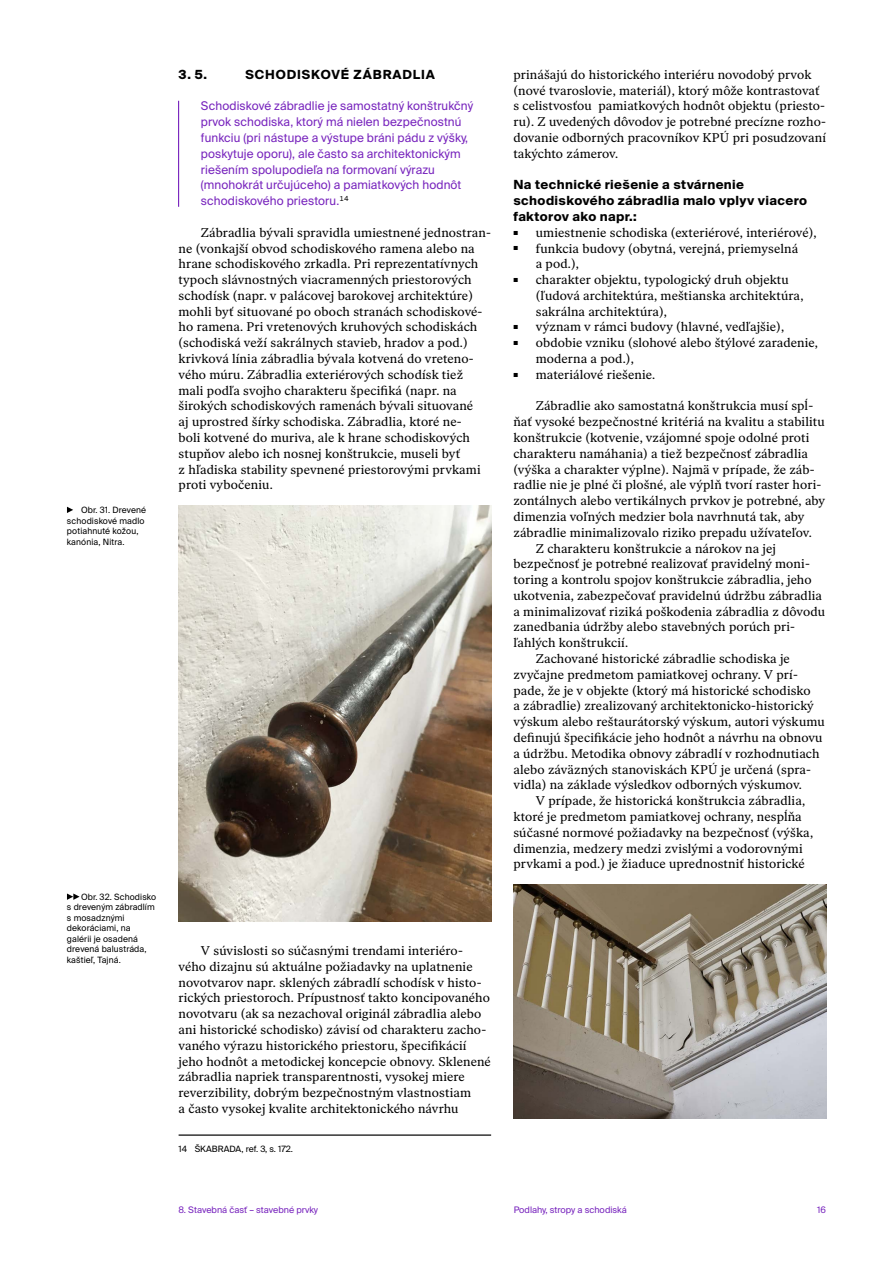
<style>
.page{position:relative;width:893px;height:1263px;background:#fff}
.page>*{position:absolute;margin:0;border:0;box-sizing:border-box;transform-origin:0 0}
.t1{font:12.6px/15.8px "Ivar Text";letter-spacing:.01em;color:#000}
.SH1{font:700 12.6px/15.8px "Suisse Intl";letter-spacing:.03em;color:#000}
.SH1-2{font:700 12.6px "Suisse Intl";letter-spacing:.07em;color:#000}
.TH1{font:12px/15.8px "Suisse Intl";letter-spacing:.01em;color:#7723bd}
.t2{font:9px "Suisse Intl";color:#7723bd}
.M1_-Popisky{font:8.7px/10.5px "Suisse Intl";letter-spacing:.015em;color:#000}
.M1___Footnotes{font:8.7px "Suisse Intl";color:#000}
</style>
<div class="page">
<hr style="left:178px;top:101px;width:1px;height:106px;background:#7723bd">
<hr style="left:179px;top:1134px;width:312px;height:2px;background:#000">
<img style="left:179px;top:505px;width:312px;height:417px">
<svg style="left:67px;top:507px;width:6px;height:6px"></svg>
<img style="left:513px;top:884px;width:313px;height:234px">
<svg style="left:67px;top:893px;width:13px;height:7px"></svg>
<p class="M1_-Popisky" style="left:67px;top:505px;width:81px;text-indent:14px">Obr. 31. Drevené schodiskové madlo potiahnuté kožou, kanónia, Nitra.</p>
<p class="M1_-Popisky" style="left:67px;top:891px;width:91px;text-indent:14px">Obr. 32. Schodisko s dreveným zábradlím s mosadznými dekoráciami, na galérii je osadená drevená balustráda, kaštieľ, Tajná.</p>
<p class="SH1" style="left:179px;top:67px;width:30px">3. 5.</p>
<p class="SH1-2" style="left:246px;top:67px;width:191px">SCHODISKOVÉ ZÁBRADLIA</p>
<p class="TH1" style="left:201px;top:98px;width:274px">Schodiskové zábradlie je samostatný konštrukčný prvok schodiska, ktorý má nielen bezpečnostnú funkciu (pri nástupe a výstupe bráni pádu z výšky, poskytuje oporu), ale často sa architektonickým riešením spolupodieľa na formovaní výrazu (mnohokrát určujúceho) a pamiatkových hodnôt schodiskového priestoru.<sup>14</sup></p>
<p class="t1" style="left:179px;top:224px;width:314px;text-indent:22px">Zábradlia bývali spravidla umiestnené jednostran&shy;ne (vonkajší obvod schodiskového ramena alebo na hrane schodiskového zrkadla. Pri reprezentatívnych typoch slávnostných viacramenných priestorových schodísk (napr. v palácovej barokovej architektúre) mohli byť situované po oboch stranách schodiskové&shy;ho ramena. Pri vretenových kruhových schodiskách (schodiská veží sakrálnych stavieb, hradov a pod.) krivková línia zábradlia bývala kotvená do vreteno&shy;vého múru. Zábradlia exteriérových schodísk tiež mali podľa svojho charakteru špecifiká (napr. na širokých schodiskových ramenách bývali situované<br>aj uprostred šírky schodiska. Zábradlia, ktoré ne-<br>boli kotvené do muriva, ale k hrane schodiskových stupňov alebo ich nosnej konštrukcie, museli byť<br>z hľadiska stability spevnené priestorovými prvkami proti vybočeniu.</p>
<p class="t1" style="left:513px;top:67px;width:314px">prinášajú do historického interiéru novodobý prvok (nové tvaroslovie, materiál), ktorý môže kontrastovať s celistvosťou pamiatkových hodnôt objektu (priesto&shy;ru). Z uvedených dôvodov je potrebné precízne rozho&shy;dovanie odborných pracovníkov KPÚ pri posudzovaní takýchto zámerov.</p>
<p class="SH1" style="left:513px;top:177px;width:295px">Na technické riešenie a stvárnenie schodiskového zábradlia malo vplyv viacero faktorov ako napr.:</p>
<p class="t1" style="left:513px;top:224px;width:305px"><sup>■</sup> umiestnenie schodiska (exteriérové, interiérové),</p>
<p class="t1" style="left:536px;top:240px;width:264px;text-indent:-22px"><sup>■</sup> funkcia budovy (obytná, verejná, priemyselná a pod.),</p>
<p class="t1" style="left:536px;top:272px;width:269px;text-indent:-22px"><sup>■</sup> charakter objektu, typologický druh objektu (ľudová architektúra, meštianska architektúra, sakrálna architektúra),</p>
<p class="t1" style="left:513px;top:319px;width:272px"><sup>■</sup> význam v rámci budovy (hlavné, vedľajšie),</p>
<p class="t1" style="left:536px;top:335px;width:284px;text-indent:-22px"><sup>■</sup> obdobie vzniku (slohové alebo štýlové zaradenie, moderna a pod.),</p>
<p class="t1" style="left:513px;top:367px;width:143px"><sup>■</sup> materiálové riešenie.</p>
<p class="t1" style="left:513px;top:398px;width:313px;text-indent:22px">Zábradlie ako samostatná konštrukcia musí spĺ&shy;ňať vysoké bezpečnostné kritériá na kvalitu a stabilitu konštrukcie (kotvenie, vzájomné spoje odolné proti charakteru namáhania) a tiež bezpečnosť zábradlia (výška a charakter výplne). Najmä v prípade, že záb&shy;radlie nie je plné či plošné, ale výplň tvorí raster hori&shy;zontálnych alebo vertikálnych prvkov je potrebné, aby dimenzia voľných medzier bola navrhnutá tak, aby zábradlie minimalizovalo riziko prepadu užívateľov.</p>
<p class="t1" style="left:513px;top:540px;width:313px;text-indent:22px">Z charakteru konštrukcie a nárokov na jej bezpečnosť je potrebné realizovať pravidelný moni&shy;toring a kontrolu spojov konštrukcie zábradlia, jeho ukotvenia, zabezpečovať pravidelnú údržbu zábradlia a minimalizovať riziká poškodenia zábradlia z dôvodu zanedbania údržby alebo stavebných porúch pri&shy;ľahlých konštrukcií.</p>
<p class="t1" style="left:513px;top:651px;width:313px;text-indent:22px">Zachované historické zábradlie schodiska je zvyčajne predmetom pamiatkovej ochrany. V prí&shy;pade, že je v objekte (ktorý má historické schodisko<br>a zábradlie) zrealizovaný architektonicko-historický výskum alebo reštaurátorský výskum, autori výskumu definujú špecifikácie jeho hodnôt a návrhu na obnovu a údržbu. Metodika obnovy zábradlí v rozhodnutiach alebo záväzných stanoviskách KPÚ je určená (spra&shy;vidla) na základe výsledkov odborných výskumov.</p>
<p class="t1" style="left:513px;top:793px;width:301px;text-indent:22px">V prípade, že historická konštrukcia zábradlia, ktoré je predmetom pamiatkovej ochrany, nespĺňa súčasné normové požiadavky na bezpečnosť (výška, dimenzia, medzery medzi zvislými a vodorovnými prvkami a pod.) je žiaduce uprednostniť historické</p>
<p class="t1" style="left:179px;top:943px;width:314px;text-indent:22px">V súvislosti so súčasnými trendami interiéro&shy;vého dizajnu sú aktuálne požiadavky na uplatnenie novotvarov napr. sklených zábradlí schodísk v histo&shy;rických priestoroch. Prípustnosť takto koncipovaného novotvaru (ak sa nezachoval originál zábradlia alebo ani historické schodisko) závisí od charakteru zacho&shy;vaného výrazu historického priestoru, špecifikácií jeho hodnôt a metodickej koncepcie obnovy. Sklenené zábradlia napriek transparentnosti, vysokej miere reverzibility, dobrým bezpečnostným vlastnostiam<br>a často vysokej kvalite architektonického návrhu</p>
<p class="M1___Footnotes" style="left:179px;top:1144px;width:116px">14 ŠKABRADA, ref. 3, s. 172.</p>
<p class="t2" style="left:179px;top:1205px;width:141px">8. Stavebná časť – stavebné prvky</p>
<p class="t2" style="left:514px;top:1205px;width:115px">Podlahy, stropy a schodiská</p>
<p class="t2" style="left:817px;top:1205px;width:10px">16</p>
</div>
